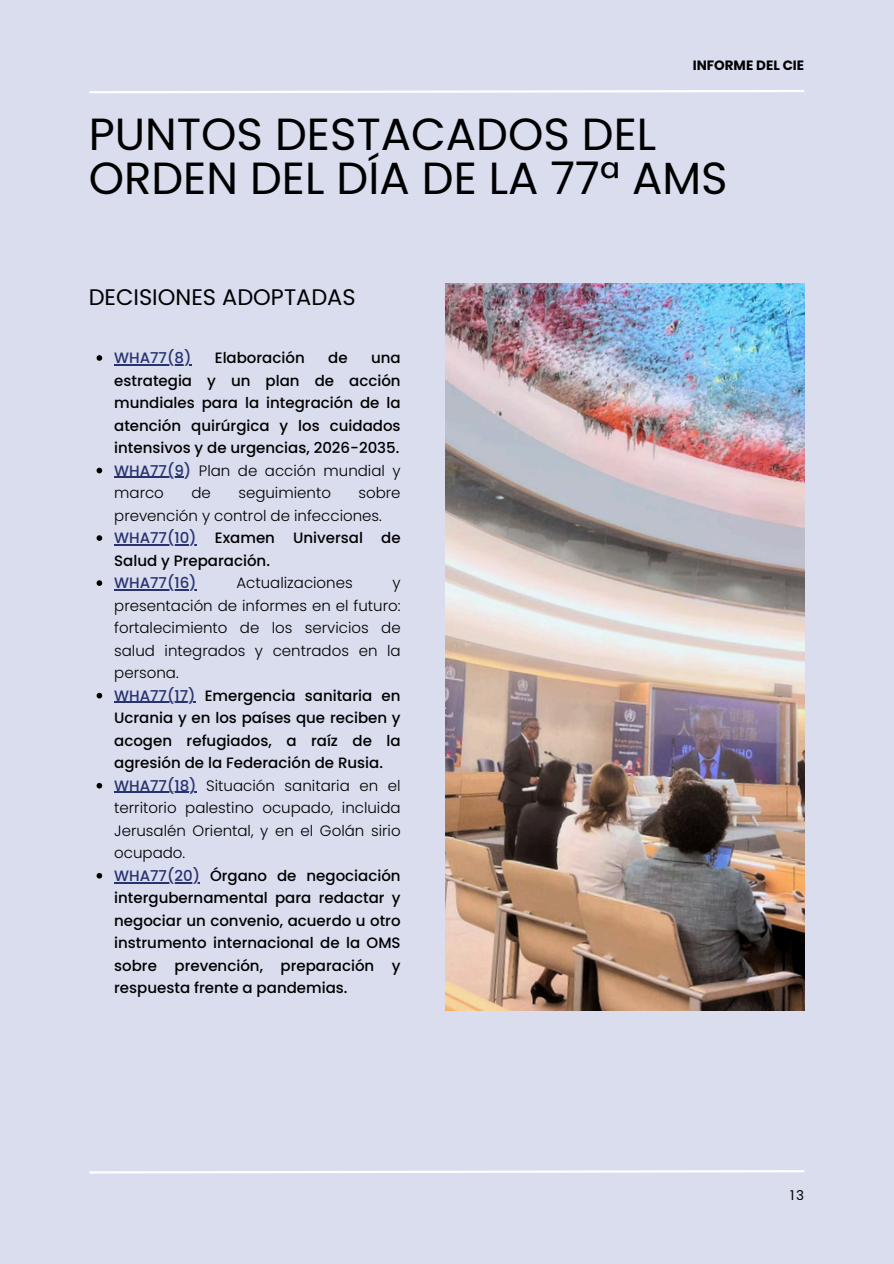
<style>
.page{position:relative;width:894px;height:1264px;background:#fff}
.page>*{position:absolute;margin:0;border:0;box-sizing:border-box;transform-origin:0 0}
.t1{font:45px/43.8px "Poppins";color:#000001}
.t2{font:22.5px "Poppins";color:#000001}
.t3{font:500 15px/22.5px "Poppins";color:#000;text-align:justify}
.t4{font:300 15px/22.5px "Poppins";color:#000}
.t5{font:500 15px "Poppins";color:#273270}
.t6{font:700 13.5px "Poppins";color:#000001}
.t7{font:13.5px "Poppins";color:#000001}
.s1{color:#273270}
.s2{font-weight:300}
.s3{font-weight:500;color:#273270}
.s4{font-weight:500}
</style>
<div class="page">
<div style="left:0;top:0;width:893px;height:1263px;background:#d9ddee"></div>
<img style="left:445px;top:283px;width:359px;height:727px">
<svg style="left:89px;top:90px;width:716px;height:4px"></svg>
<svg style="left:89px;top:1170px;width:716px;height:4px"></svg>
<svg style="left:96px;top:355px;width:6px;height:6px"></svg>
<hr style="left:114px;top:364px;width:77px;height:1px;background:#273270">
<svg style="left:96px;top:468px;width:6px;height:5px"></svg>
<hr style="left:114px;top:477px;width:70px;height:1px;background:#273270">
<svg style="left:96px;top:535px;width:6px;height:6px"></svg>
<hr style="left:114px;top:544px;width:83px;height:1px;background:#273270">
<svg style="left:96px;top:580px;width:6px;height:6px"></svg>
<hr style="left:114px;top:589px;width:83px;height:1px;background:#273270">
<svg style="left:96px;top:693px;width:6px;height:5px"></svg>
<hr style="left:114px;top:702px;width:81px;height:1px;background:#273270">
<svg style="left:96px;top:783px;width:6px;height:5px"></svg>
<hr style="left:114px;top:792px;width:82px;height:1px;background:#273270">
<svg style="left:96px;top:873px;width:6px;height:5px"></svg>
<hr style="left:114px;top:882px;width:86px;height:1px;background:#273270">
<p class="t6" style="left:692px;top:56px;width:113px">INFORME DEL CIE</p>
<h1 class="t1" style="left:89px;top:112px;width:640px">PUNTOS DESTACADOS DEL<br>ORDEN DEL DÍA DE LA 77ª AMS</h1>
<h2 class="t2" style="left:89px;top:281px;width:268px">DECISIONES ADOPTADAS</h2>
<p class="t5" style="left:114px;top:347px;width:79px">WHA77(8)</p>
<p class="t3" style="left:215px;top:346px;width:91px">Elaboración</p>
<p class="t3" style="left:328px;top:346px;width:21px">de</p>
<p class="t3" style="left:114px;top:346px;width:288px;text-indent:257px">una estrategia y un plan de acción mundiales para la integración de la atención quirúrgica y los cuidados intensivos y de urgencias, 2026-2035.<br><span class="s1">WHA77(9)</span> <span class="s2">Plan de acción mundial y marco</span></p>
<p class="t4" style="left:191px;top:481px;width:21px">de</p>
<p class="t4" style="left:238px;top:481px;width:94px">seguimiento</p>
<p class="t4" style="left:114px;top:481px;width:288px;text-indent:244px">sobre prevención y control de infecciones.<br><span class="s3">WHA77(10)</span> <span class="s4">Examen Universal de<br>Salud y Preparación.</span></p>
<p class="t5" style="left:114px;top:572px;width:84px">WHA77(16)</p>
<p class="t4" style="left:236px;top:571px;width:118px">Actualizaciones</p>
<p class="t3" style="left:114px;top:571px;width:288px;text-align:left;text-indent:278px"><span class="s2">y presentación de informes en el futuro: fortalecimiento de los servicios de salud integrados y centrados en la persona.<br></span><span class="s1">WHA77(17)</span> Emergencia sanitaria en<br>Ucrania y en los países que reciben y acogen refugiados, a raíz de la agresión de la Federación de Rusia.<br><span class="s1">WHA77(18)</span> <span class="s2">Situación sanitaria en el territorio palestino ocupado, incluida<br>Jerusalén Oriental, y en el Golán sirio ocupado.<br></span><span class="s1">WHA77(20)</span> Órgano de negociación intergubernamental para redactar y negociar un convenio, acuerdo u otro instrumento internacional de la OMS sobre prevención, preparación y respuesta frente a pandemias.</p>
<p class="t7" style="left:790px;top:1185px;width:16px">13</p>
</div>
